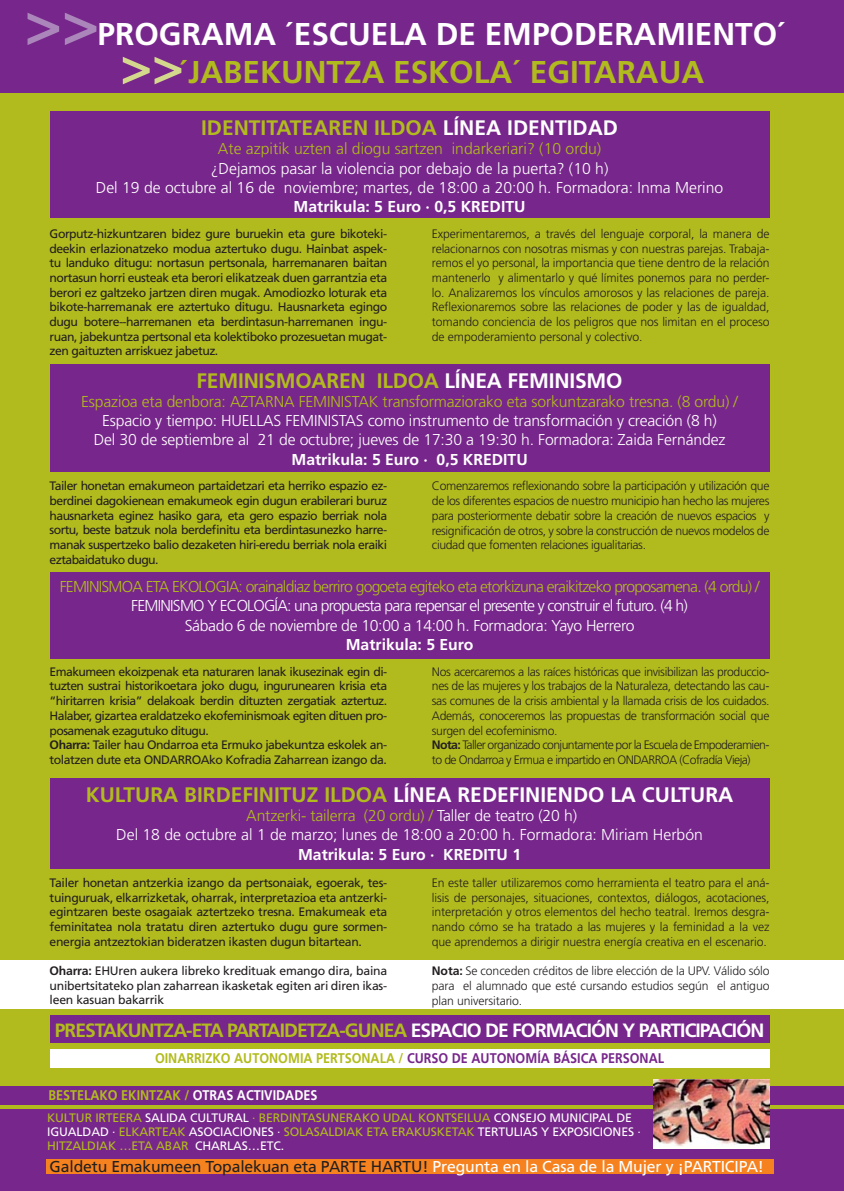
<style>
.page{position:relative;width:844px;height:1191px;background:#fff}
.page>*{position:absolute;margin:0;border:0;box-sizing:border-box;transform-origin:0 0}
.t1{font:700 62.12px "Frutiger";color:#ab86bb}
.t2{font:700 52.85px "Frutiger";color:#d4d88d}
.t3{font:700 31.5px "Frutiger";color:#fff}
.t4{font:700 31.5px "Frutiger";color:#b2bb1d}
.t5{font:700 21px "Frutiger";letter-spacing:-.01em;color:#b2bb1d}
.t6{font:700 21px "Frutiger";color:#fff}
.t7{font:700 19.25px "Frutiger";letter-spacing:-.05em;color:#b2bb1d}
.t8{font:300 15.75px/19.2px "Frutiger";letter-spacing:-.01em;color:#fff;text-align:center}
.t9{font:300 15.75px "Frutiger";letter-spacing:-.01em;color:#b2bb1d}
.t10{font:300 15.75px/19.2px "Frutiger";letter-spacing:-.05em;color:#fff;text-align:center}
.t11{font:300 15.75px "Frutiger";letter-spacing:-.05em;color:#b2bb1d}
.t12{font:700 15.75px "Frutiger";color:#fff}
.t13{font:15.75px "Frutiger";letter-spacing:-.01em;color:#231f20}
.t14{font:700 14px "Frutiger";color:#b2bb1d;scale:.9 1}
.t15{font:12.25px/14.7px "Frutiger";letter-spacing:-.05em;color:#231f20;text-align:justify}
.t16{font:300 12.25px/14.7px "Frutiger";letter-spacing:-.03em;color:#231f20;text-align:justify}
.t17{font:12.25px/14px "Frutiger";letter-spacing:-.01em;color:#b2bb1d}
.s1{color:#fff}
.s2{font-weight:700}
.s3{color:#b2bb1d}
.s4{color:#77278b}
</style>
<div class="page">
<div style="left:0;top:0;width:843px;height:1191px;background:#b2bb1d"></div>
<div style="left:0;top:960px;width:843px;height:49px;background:#fff"></div>
<div style="left:0;top:1109px;width:843px;height:82px;background:#77278b"></div>
<div style="left:46px;top:1158px;width:727px;height:15px;background:#f5821f"></div>
<div style="left:0;top:0;width:843px;height:93px;background:#77278b"></div>
<div style="left:50px;top:111px;width:719px;height:107px;background:#77278b"></div>
<div style="left:50px;top:778px;width:719px;height:90px;background:#77278b"></div>
<div style="left:50px;top:1015px;width:719px;height:28px;background:#77278b"></div>
<div style="left:50px;top:364px;width:719px;height:107px;background:#77278b"></div>
<div style="left:50px;top:572px;width:719px;height:86px;background:#77278b"></div>
<div style="left:0;top:1086px;width:843px;height:19px;background:#77278b"></div>
<div style="left:50px;top:1049px;width:719px;height:19px;background:#fff"></div>
<img style="left:653px;top:1079px;width:116px;height:69px">
<h1 class="t1" style="left:25px;top:-2px;width:76px">&gt;&gt;</h1>
<h3 class="t3" style="left:98px;top:21px;width:689px">PROGRAMA ´ESCUELA DE EMPODERAMIENTO´</h3>
<h3 class="t4" style="left:179px;top:59px;width:526px">´JABEKUNTZA ESKOLA´ EGITARAUA</h3>
<h3 class="t5" style="left:201px;top:119px;width:418px">IDENTITATEAREN ILDOA <span class="s1">LÍNEA IDENTIDAD</span></h3>
<p class="t9" style="left:218px;top:143px;width:385px">Ate azpitik uzten al diogu sartzen indarkeriari? (10 ordu)</p>
<p class="t8" style="left:96px;top:160px;width:629px">¿Dejamos pasar la violencia por debajo de la puerta? (10 h)<br>Del 19 de octubre al 16 de noviembre; martes, de 18:00 a 20:00 h. Formadora: Inma Merino</p>
<p class="t12" style="left:293px;top:200px;width:233px">Matrikula: 5 Euro · 0,5 KREDITU</p>
<p class="t15" style="left:50px;top:227px;width:339px">Gorputz-hizkuntzaren bidez gure buruekin eta gure bikoteki&shy;deekin erlazionatzeko modua aztertuko dugu. Hainbat aspek&shy;tu landuko ditugu: nortasun pertsonala, harremanaren baitan nortasun horri eusteak eta berori elikatzeak duen garrantzia eta berori ez galtzeko jartzen diren mugak. Amodiozko loturak eta bikote-harremanak ere aztertuko ditugu. Hausnarketa egingo dugu botere--harremanen eta berdintasun-harremanen ingu&shy;ruan, jabekuntza pertsonal eta kolektiboko prozesuetan mugat&shy;zen gaituzten arriskuez jabetuz.</p>
<p class="t16" style="left:432px;top:227px;width:339px">Experimentaremos, a través del lenguaje corporal, la manera de relacionarnos con nosotras mismas y con nuestras parejas. Trabaja&shy;remos el yo personal, la importancia que tiene dentro de la relación mantenerlo y alimentarlo y qué límites ponemos para no perder&shy;lo. Analizaremos los vínculos amorosos y las relaciones de pareja.<br>Reflexionaremos sobre las relaciones de poder y las de igualdad, tomando conciencia de los peligros que nos limitan en el proceso de empoderamiento personal y colectivo.</p>
<h2 class="t2" style="left:120px;top:44px;width:65px">&gt;&gt;</h2>
<h3 class="t5" style="left:196px;top:372px;width:427px">FEMINISMOAREN ILDOA <span class="s1">LÍNEA FEMINISMO</span></h3>
<p class="t9" style="left:81px;top:395px;width:658px">Espazioa eta denbora: AZTARNA FEMINISTAK transformaziorako eta sorkuntzarako tresna. (8 ordu) /</p>
<p class="t8" style="left:94px;top:412px;width:633px">Espacio y tiempo: HUELLAS FEMINISTAS como instrumento de transformación y creación (8 h)<br>Del 30 de septiembre al 21 de octubre; jueves de 17:30 a 19:30 h. Formadora: Zaida Fernández</p>
<p class="t12" style="left:291px;top:453px;width:238px">Matrikula: 5 Euro · 0,5 KREDITU</p>
<p class="t15" style="left:50px;top:479px;width:339px">Tailer honetan emakumeon partaidetzari eta herriko espazio ez&shy;berdinei dagokienean emakumeok egin dugun erabilerari buruz hausnarketa eginez hasiko gara, eta gero espazio berriak nola sortu, beste batzuk nola berdefinitu eta berdintasunezko harre&shy;manak suspertzeko balio dezaketen hiri-eredu berriak nola eraiki eztabaidatuko dugu.</p>
<p class="t16" style="left:432px;top:480px;width:339px">Comenzaremos reflexionando sobre la participación y utilización que de los diferentes espacios de nuestro municipio han hecho las mujeres para posteriormente debatir sobre la creación de nuevos espacios y resignificación de otros, y sobre la construcción de nuevos modelos de ciudad que fomenten relaciones igualitarias.</p>
<p class="t11" style="left:60px;top:580px;width:701px">FEMINISMOA ETA EKOLOGIA: orainaldiaz berriro gogoeta egiteko eta etorkizuna eraikitzeko proposamena. (4 ordu) /</p>
<p class="t10" style="left:131px;top:597px;width:558px">FEMINISMO Y ECOLOGÍA: una propuesta para repensar el presente y construir el futuro. (4 h)<br>Sábado 6 de noviembre de 10:00 a 14:00 h. Formadora: Yayo Herrero</p>
<p class="t12" style="left:345px;top:638px;width:129px">Matrikula: 5 Euro</p>
<p class="t15" style="left:50px;top:665px;width:339px;text-align:left">Emakumeen ekoizpenak eta naturaren lanak ikusezinak egin di&shy;tuzten sustrai historikoetara joko dugu, ingurunearen krisia eta “hiritarren krisia” delakoak berdin dituzten zergatiak aztertuz.<br>Halaber, gizartea eraldatzeko ekofeminismoak egiten dituen pro&shy;posamenak ezagutuko ditugu.<br><span class="s2">Oharra:</span> Tailer hau Ondarroa eta Ermuko jabekuntza eskolek an&shy;tolatzen dute eta ONDARROAko Kofradia Zaharrean izango da.</p>
<p class="t16" style="left:432px;top:665px;width:339px;text-align:left">Nos acercaremos a las raíces históricas que invisibilizan las produccio&shy;nes de las mujeres y los trabajos de la Naturaleza, detectando las cau&shy;sas comunes de la crisis ambiental y la llamada crisis de los cuidados.<br>Además, conoceremos las propuestas de transformación social que surgen del ecofeminismo.<br><span class="s2">Nota:</span> Taller organizado conjuntamente por la Escuela de Empoderamien&shy;to de Ondarroa y Ermua e impartido en ONDARROA (Cofradía Vieja)</p>
<h3 class="t6" style="left:86px;top:786px;width:649px"><span class="s3">KULTURA BIRDEFINITUZ ILDOA</span> LÍNEA REDEFINIENDO LA CULTURA</h3>
<p class="t8" style="left:116px;top:807px;width:588px"><span class="s3">Antzerki- tailerra (20 ordu) /</span> Taller de teatro (20 h)<br>Del 18 de octubre al 1 de marzo; lunes de 18:00 a 20:00 h. Formadora: Miriam Herbón</p>
<p class="t12" style="left:298px;top:847px;width:224px">Matrikula: 5 Euro · KREDITU 1</p>
<p class="t15" style="left:50px;top:876px;width:339px">Tailer honetan antzerkia izango da pertsonaiak, egoerak, tes&shy;tuinguruak, elkarrizketak, oharrak, interpretazioa eta antzerki&shy;egintzaren beste osagaiak aztertzeko tresna. Emakumeak eta feminitatea nola tratatu diren aztertuko dugu gure sormen&shy;energia antzeztokian bideratzen ikasten dugun bitartean.</p>
<p class="t15" style="left:50px;top:964px;width:339px"><span class="s2">Oharra:</span> EHUren aukera libreko kredituak emango dira, baina unibertsitateko plan zaharrean ikasketak egiten ari diren ikas&shy;leen kasuan bakarrik</p>
<p class="t16" style="left:432px;top:876px;width:339px">En este taller utilizaremos como herramienta el teatro para el aná&shy;lisis de personajes, situaciones, contextos, diálogos, acotaciones, interpretación y otros elementos del hecho teatral. Iremos desgra&shy;nando cómo se ha tratado a las mujeres y la feminidad a la vez que aprendemos a dirigir nuestra energía creativa en el escenario.</p>
<p class="t16" style="left:432px;top:964px;width:339px"><span class="s2">Nota:</span> Se conceden créditos de libre elección de la UPV. Válido sólo para el alumnado que esté cursando estudios según el antiguo plan universitario.</p>
<h3 class="t7" style="left:55px;top:1022px;width:710px">PRESTAKUNTZA-ETA PARTAIDETZA-GUNEA <span class="s1">ESPACIO DE FORMACIÓN Y PARTICIPACIÓN</span></h3>
<p class="t14" style="left:155px;top:1052px;width:567px">OINARRIZKO AUTONOMIA PERTSONALA / <span class="s4">CURSO DE AUTONOMÍA BÁSICA PERSONAL</span></p>
<p class="t14" style="left:48px;top:1089px;width:300px">BESTELAKO EKINTZAK / <span class="s1">OTRAS ACTIVIDADES</span></p>
<p class="t17" style="left:47px;top:1112px;width:595px">KULTUR IRTEERA <span class="s1">SALIDA CULTURAL</span> · BERDINTASUNERAKO UDAL KONTSEILUA <span class="s1">CONSEJO MUNICIPAL DE<br>IGUALDAD ·</span> ELKARTEAK <span class="s1">ASOCIACIONES ·</span> SOLASALDIAK ETA ERAKUSKETAK <span class="s1">TERTULIAS Y EXPOSICIONES ·<br></span>HITZALDIAK …ETA ABAR <span class="s1">CHARLAS…ETC.</span></p>
<p class="t13" style="left:50px;top:1160px;width:715px">Galdetu Emakumeen Topalekuan eta PARTE HARTU! <span class="s1">Pregunta en la Casa de la Mujer y ¡PARTICIPA!</span></p>
</div>
